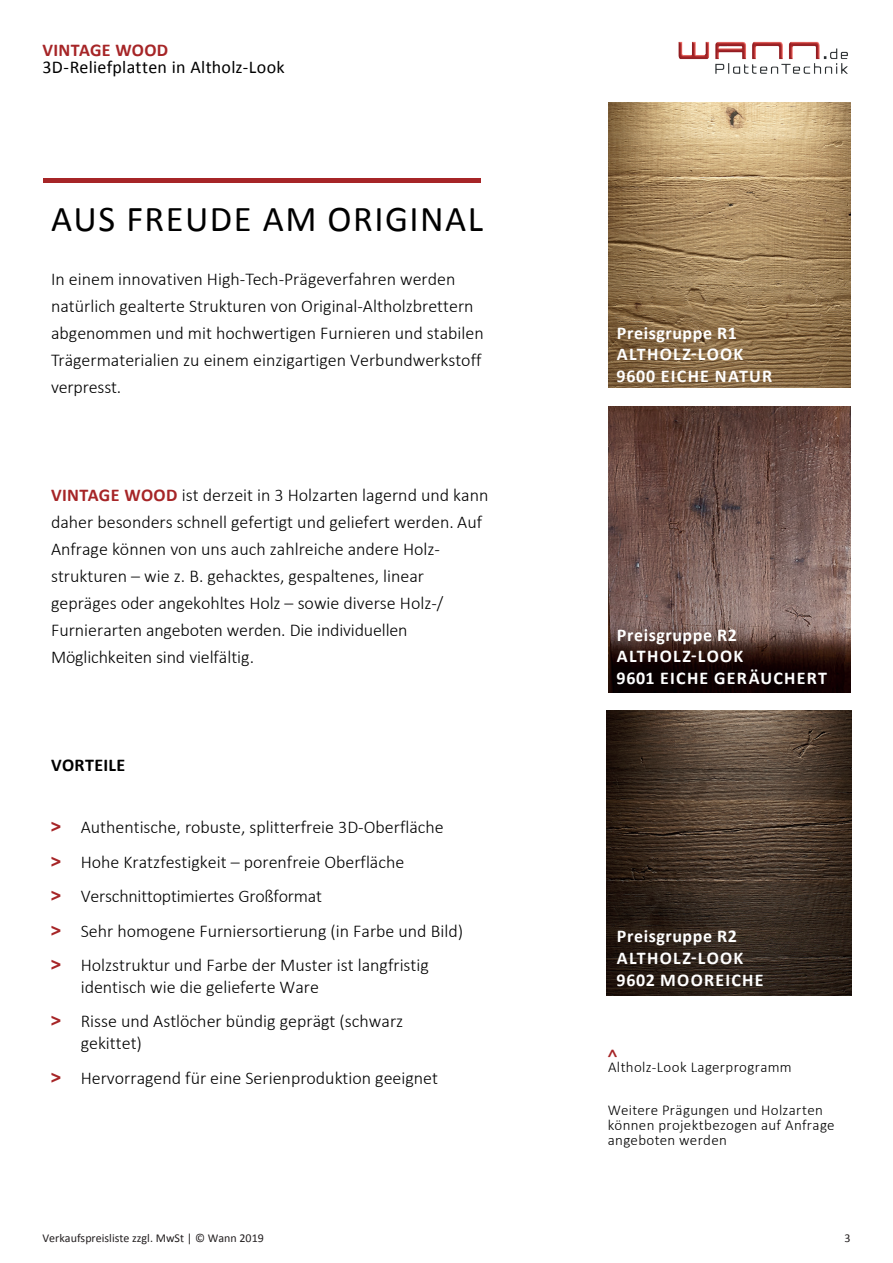
<style>
.page{position:relative;width:893px;height:1263px;background:#fff}
.page>*{position:absolute;margin:0;border:0;box-sizing:border-box;transform-origin:0 0}
.t1{font:36.45px "Calibri";letter-spacing:.04em;color:#000}
.t2{font:300 18px/27px "Calibri";color:#000}
.t3{font:700 18px/21.6px "Calibri";letter-spacing:.065em;color:#fff}
.t4{font:18px "Calibri";letter-spacing:.015em;color:#000}
.t5{font:700 18px "Calibri";letter-spacing:.02em;color:#a62527}
.t6{font:700 18px "Calibri";letter-spacing:.02em;color:#000}
.t7{font:300 15px/15px "Calibri";letter-spacing:.02em;color:#000}
.t8{font:12px "Calibri";color:#231f20}
.s1{font-weight:700;color:#a62527}
.s2{font-family:"Arial";font-weight:700;color:#a62527}
</style>
<div class="page">
<img style="left:608px;top:406px;width:242px;height:286px">
<img style="left:678px;top:41px;width:170px;height:33px">
<hr style="left:43px;top:179px;width:437px;height:4px;background:#a62527">
<img style="left:608px;top:102px;width:242px;height:285px">
<img style="left:607px;top:710px;width:245px;height:285px">
<p class="t5" style="left:43px;top:39px;width:127px">VINTAGE WOOD</p>
<p class="t4" style="left:43px;top:55px;width:244px">3D-Reliefplatten in Altholz-Look</p>
<h1 class="t1" style="left:51px;top:195px;width:434px">AUS FREUDE AM ORIGINAL</h1>
<p class="t2" style="left:51px;top:265px;width:434px">In einem innovativen High-Tech-Prägeverfahren werden natürlich gealterte Strukturen von Original-Altholzbrettern abgenommen und mit hochwertigen Furnieren und stabilen Trägermaterialien zu einem einzigartigen Verbundwerkstoff verpresst.</p>
<p class="t2" style="left:51px;top:481px;width:439px"><span class="s1">VINTAGE WOOD</span> ist derzeit in 3 Holzarten lagernd und kann daher besonders schnell gefertigt und geliefert werden. Auf Anfrage können von uns auch zahlreiche andere Holz&shy;strukturen – wie z. B. gehacktes, gespaltenes, linear gepräges oder angekohltes Holz – sowie diverse Holz-/ Furnierarten angeboten werden. Die individuellen Möglichkeiten sind vielfältig.</p>
<p class="t6" style="left:51px;top:752px;width:76px">VORTEILE</p>
<p class="t2" style="left:51px;top:810px;width:414px;line-height:34.5px"><span class="s2">&gt;</span> Authentische, robuste, splitterfreie 3D-Oberfläche<br><span class="s2">&gt;</span> Hohe Kratzfestigkeit – porenfreie Oberfläche<br><span class="s2">&gt;</span> Verschnittoptimiertes Großformat<br><span class="s2">&gt;</span> Sehr homogene Furniersortierung (in Farbe und Bild) <span class="s2">&gt;</span> Holzstruktur und Farbe der Muster ist langfristig</p>
<p class="t2" style="left:51px;top:969px;width:354px;line-height:34.5px;text-indent:30px">identisch wie die gelieferte Ware<br><span class="s2">&gt;</span> Risse und Astlöcher bündig geprägt (schwarz</p>
<p class="t2" style="left:51px;top:1026px;width:389px;line-height:34.5px;text-indent:30px">gekittet)<br><span class="s2">&gt;</span> Hervorragend für eine Serienproduktion geeignet</p>
<p class="t3" style="left:617px;top:322px;width:157px">Preisgruppe R1<br>ALTHOLZ-LOOK<br>9600 EICHE NATUR</p>
<p class="t3" style="left:617px;top:624px;width:212px">Preisgruppe R2<br>ALTHOLZ-LOOK<br>9601 EICHE GERÄUCHERT</p>
<p class="t3" style="left:617px;top:926px;width:149px">Preisgruppe R2<br>ALTHOLZ-LOOK<br>9602 MOOREICHE</p>
<p class="t5" style="left:600px;top:1058px;width:10px;rotate:-90deg">&gt;</p>
<p class="t7" style="left:608px;top:1059px;width:185px">Altholz-Look Lagerprogramm</p>
<p class="t7" style="left:608px;top:1103px;width:228px">Weitere Prägungen und Holzarten können projektbezogen auf Anfrage angeboten werden</p>
<p class="t8" style="left:43px;top:1230px;width:223px">Verkaufspreisliste zzgl. MwSt | © Wann 2019</p>
<p class="t8" style="left:844px;top:1230px;width:8px">3</p>
</div>
